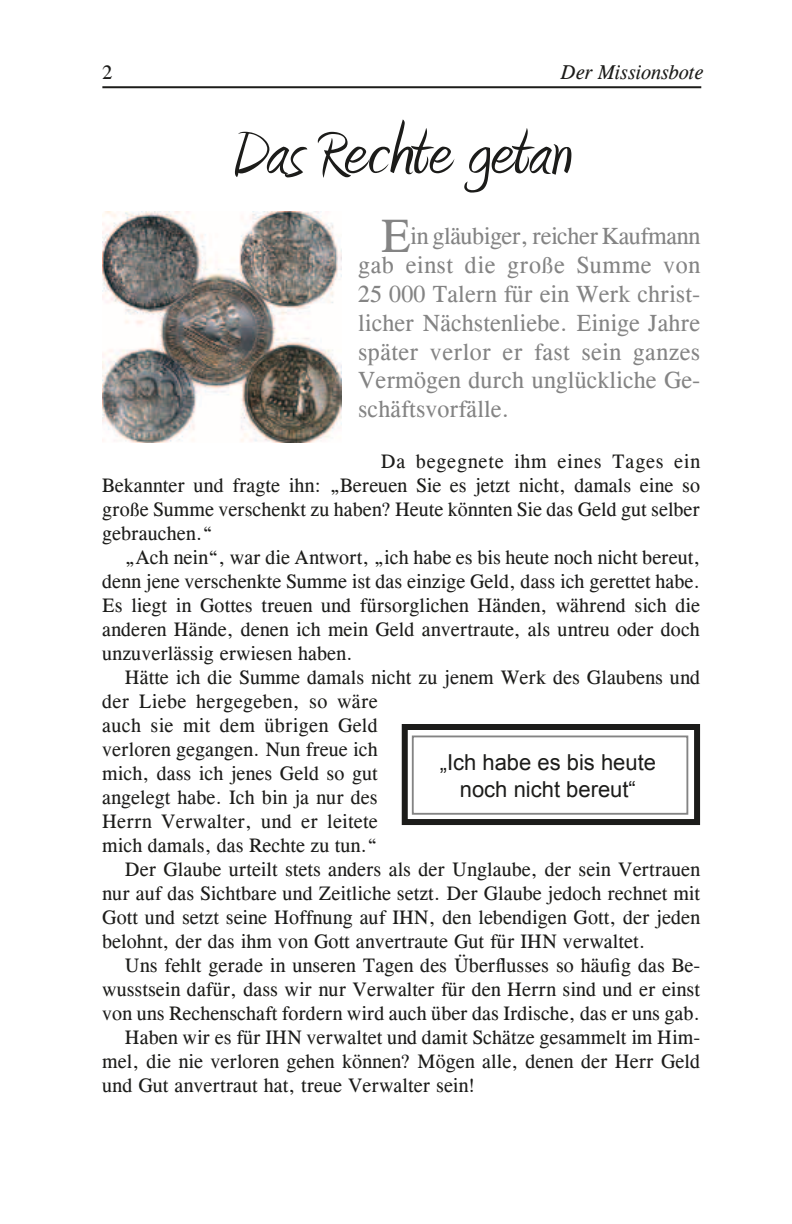
<style>
.page{position:relative;width:792px;height:1224px;background:#fff}
.page>*{position:absolute;margin:0;border:0;box-sizing:border-box;transform-origin:0 0}
.t1{font:80px "Amienne";color:#1c1c1a}
.t2{font:24px/28.8px "CG Times";letter-spacing:.005em;color:#848484;text-align:justify}
.t3{font:22px/26.4px "Arial";color:#1c1c1a;text-align:center}
.t4{font:20px/24px "CG Times";letter-spacing:.005em;color:#1c1c1a;text-align:justify}
.t5{font:italic 20px "CG Times";color:#1c1c1a}
.s1{font-size:48px}
</style>
<div class="page">
<hr style="left:102px;top:86px;width:599px;height:2px;background:#1c1c1a">
<img style="left:102px;top:212px;width:239px;height:231px">
<div style="left:402px;top:724px;width:298px;height:101px;border:6px solid #1c1c1a"></div>
<div style="left:412px;top:736px;width:276px;height:79px;border:2px solid #848484"></div>
<p class="t4" style="left:102px;top:60px;width:11px">2</p>
<p class="t5" style="left:561px;top:61px;width:143px">Der Missionsbote</p>
<h1 class="t1" style="left:232px;top:117px;width:342px">Das Rechte getan</h1>
<p class="t2" style="left:358px;top:222px;width:344px;text-indent:23px"><span class="s1">E</span>in gläubiger, reicher Kaufmann gab einst die große Summe von 25 000 Talern für ein Werk christ&shy;licher Nächstenliebe. Einige Jahre später verlor er fast sein ganzes Vermögen durch unglückliche Ge&shy;schäftsvorfälle.</p>
<p class="t4" style="left:102px;top:449px;width:599px;text-indent:279px">Da begegnete ihm eines Tages ein Bekannter und fragte ihn: „Bereuen Sie es jetzt nicht, damals eine so große Summe verschenkt zu haben? Heute könnten Sie das Geld gut selber gebrauchen.“</p>
<p class="t4" style="left:102px;top:545px;width:599px;text-indent:23px">„Ach nein“, war die Antwort, „ich habe es bis heute noch nicht bereut, denn jene verschenkte Summe ist das einzige Geld, dass ich gerettet habe.<br>Es liegt in Gottes treuen und fürsorglichen Händen, während sich die anderen Hände, denen ich mein Geld anvertraute, als untreu oder doch unzuverlässig erwiesen haben.</p>
<p class="t4" style="left:102px;top:665px;width:599px;text-align:left;text-indent:23px">Hätte ich die Summe damals nicht zu jenem Werk des Glaubens und der Liebe hergegeben, so wäre<br>auch sie mit dem übrigen Geld<br>verloren gegangen. Nun freue ich<br>mich, dass ich jenes Geld so gut<br>angelegt habe. Ich bin ja nur des<br>Herrn Verwalter, und er leitete<br>mich damals, das Rechte zu tun.“</p>
<p class="t4" style="left:102px;top:857px;width:599px;text-indent:23px">Der Glaube urteilt stets anders als der Unglaube, der sein Vertrauen nur auf das Sichtbare und Zeitliche setzt. Der Glaube jedoch rechnet mit Gott und setzt seine Hoffnung auf IHN, den lebendigen Gott, der jeden belohnt, der das ihm von Gott anvertraute Gut für IHN verwaltet.</p>
<p class="t4" style="left:125px;top:953px;width:577px">Uns fehlt gerade in unseren Tagen des Überflusses so häufig das Be-</p>
<p class="t4" style="left:102px;top:977px;width:599px">wusstsein dafür, dass wir nur Verwalter für den Herrn sind und er einst</p>
<p class="t4" style="left:102px;top:1001px;width:599px">von uns Rechenschaft fordern wird auch über das Irdische, das er uns gab.</p>
<p class="t4" style="left:125px;top:1025px;width:577px">Haben wir es für IHN verwaltet und damit Schätze gesammelt im Him-</p>
<p class="t4" style="left:102px;top:1049px;width:599px">mel, die nie verloren gehen können? Mögen alle, denen der Herr Geld</p>
<p class="t4" style="left:102px;top:1073px;width:375px">und Gut anvertraut hat, treue Verwalter sein!</p>
<p class="t3" style="left:440px;top:750px;width:218px">„Ich habe es bis heute noch nicht bereut“</p>
</div>
